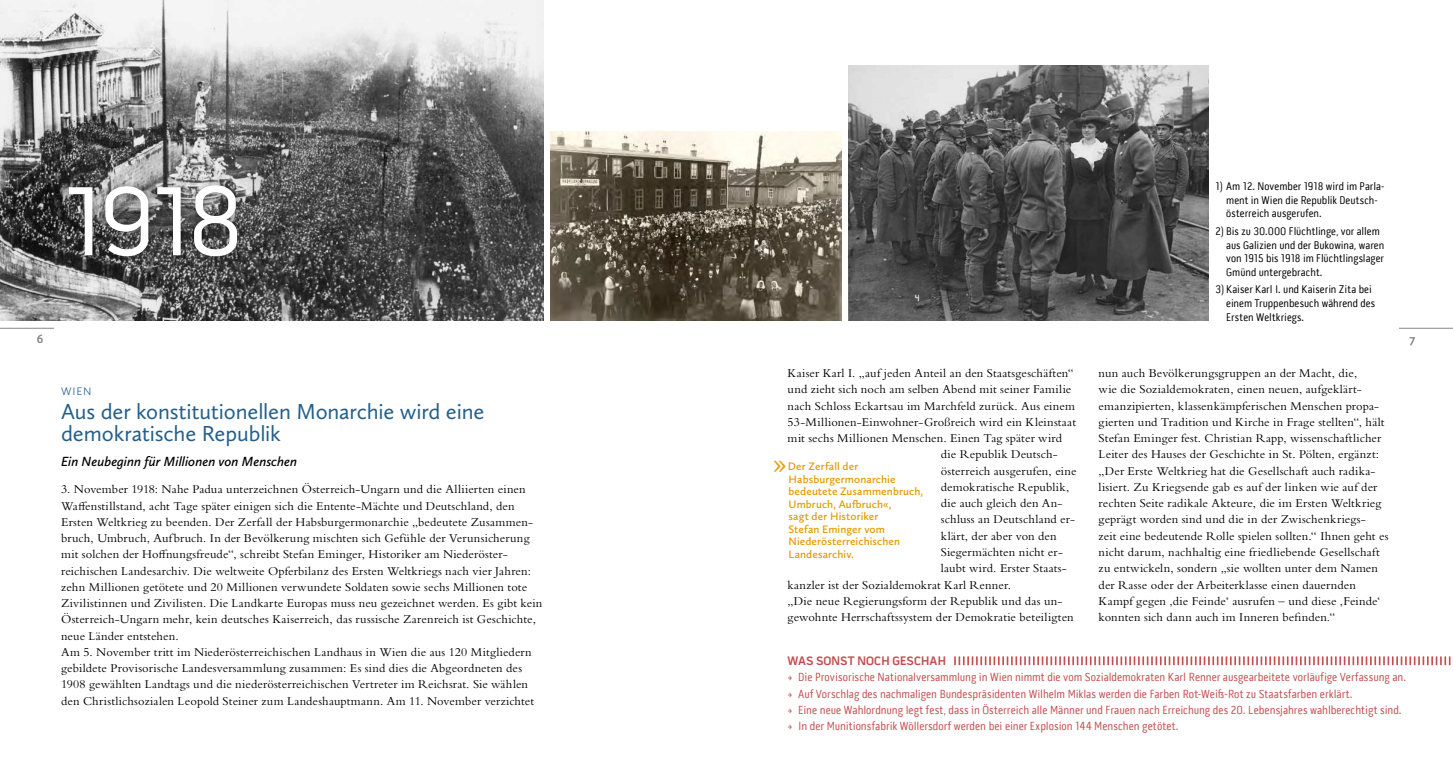
<style>
.page{position:relative;width:1453px;height:780px;background:#fff}
.page>*{position:absolute;margin:0;border:0;box-sizing:border-box;transform-origin:0 0}
.t1{font:100px "Pill Gothic 600 mg";color:#fff}
.t2{font:300 26.62px "Calluna Sans";color:#e49b00}
.t3{font:22.5px/21.2px "Calluna Sans";letter-spacing:-.005em;color:#24608b}
.t4{font:italic 600 13.75px "Calluna Sans";letter-spacing:.005em;color:#000}
.t5{font:12.5px/16.2px "Bembo Std";letter-spacing:.01em;color:#000}
.t6{font:700 12.5px "Pill Gothic 600 mg";letter-spacing:.005em;color:#c44e50}
.t7{font:700 12.5px "Calluna Sans";color:#878787}
.t8{font:11.88px "Pill Gothic 300 mg";color:#c44e50}
.t9{font:11.25px/13.8px "Pill Gothic 300 mg";letter-spacing:.005em;color:#000}
.t10{font:600 11.25px/12.5px "Calluna Sans";letter-spacing:.01em;color:#e49b00}
.t11{font:300 11.25px "Calluna Sans";color:#24608b}
</style>
<div class="page">
<img style="left:0;top:0;width:543px;height:321px">
<img style="left:550px;top:131px;width:292px;height:190px">
<img style="left:849px;top:66px;width:359px;height:255px">
<svg style="left:954px;top:656px;width:497px;height:9px"></svg>
<div style="left:63px;top:179px;width:183px;height:86px;background:#000;opacity:.4"></div>
<hr style="left:0;top:328px;width:54px;height:1px;background:#878787">
<hr style="left:1399px;top:328px;width:54px;height:1px;background:#878787">
<h1 class="t1" style="left:62px;top:162px;width:184px">1918</h1>
<p class="t9" style="left:1226px;top:179px;width:160px;text-indent:-11px">1) Am 12. November 1918 wird im Parla&shy;ment in Wien die Republik Deutsch&shy;österreich ausgerufen.</p>
<p class="t9" style="left:1226px;top:224px;width:160px;text-indent:-11px">2) Bis zu 30.000 Flüchtlinge, vor allem aus Galizien und der Bukowina, waren von 1915 bis 1918 im Flüchtlingslager Gmünd untergebracht.</p>
<p class="t9" style="left:1226px;top:283px;width:150px;text-indent:-11px">3) Kaiser Karl I. und Kaiserin Zita bei einem Truppenbesuch während des<br>Ersten Weltkriegs.</p>
<p class="t7" style="left:37px;top:331px;width:8px">6</p>
<p class="t7" style="left:1409px;top:331px;width:7px">7</p>
<p class="t11" style="left:61px;top:384px;width:32px">WIEN</p>
<h3 class="t3" style="left:61px;top:401px;width:425px">Aus der konstitutionellen Monarchie wird eine demokratische Republik</h3>
<p class="t4" style="left:61px;top:453px;width:238px">Ein Neubeginn für Millionen von Menschen</p>
<p class="t5" style="left:61px;top:481px;width:483px">3. November 1918: Nahe Padua unterzeichnen Österreich-Ungarn und die Alliierten einen Waffenstillstand, acht Tage später einigen sich die Entente-Mächte und Deutschland, den Ersten Weltkrieg zu beenden. Der Zerfall der Habsburgermonarchie „bedeutete Zusammen&shy;bruch, Umbruch, Aufbruch. In der Bevölkerung mischten sich Gefühle der Verunsicherung mit solchen der Hoffnungsfreude“, schreibt Stefan Eminger, Historiker am Niederöster&shy;reichischen Landesarchiv. Die weltweite Opferbilanz des Ersten Weltkriegs nach vier Jahren: zehn Millionen getötete und 20 Millionen verwundete Soldaten sowie sechs Millionen tote Zivilistinnen und Zivilisten. Die Landkarte Europas muss neu gezeichnet werden. Es gibt kein Österreich-Ungarn mehr, kein deutsches Kaiserreich, das russische Zarenreich ist Geschichte, neue Länder entstehen.<br>Am 5. November tritt im Niederösterreichischen Landhaus in Wien die aus 120 Mitgliedern gebildete Provisorische Landesversammlung zusammen: Es sind dies die Abgeordneten des 1908 gewählten Landtags und die niederösterreichischen Vertreter im Reichsrat. Sie wählen den Christlichsozialen Leopold Steiner zum Landeshauptmann. Am 11. November verzichtet</p>
<p class="t5" style="left:787px;top:365px;width:288px">Kaiser Karl I. „auf jeden Anteil an den Staatsgeschäften“</p>
<p class="t5" style="left:787px;top:381px;width:285px">und zieht sich noch am selben Abend mit seiner Familie</p>
<p class="t5" style="left:787px;top:397px;width:289px">nach Schloss Eckartsau im Marchfeld zurück. Aus einem</p>
<p class="t5" style="left:787px;top:413px;width:290px">53-Millionen-Einwohner-Großreich wird ein Kleinstaat</p>
<p class="t5" style="left:787px;top:430px;width:276px">mit sechs Millionen Menschen. Einen Tag später wird</p>
<p class="t5" style="left:941px;top:446px;width:117px">die Republik Deutsch-</p>
<p class="t5" style="left:941px;top:462px;width:137px">österreich ausgerufen, eine</p>
<p class="t5" style="left:941px;top:478px;width:130px">demokratische Republik,</p>
<p class="t5" style="left:941px;top:495px;width:123px">die auch gleich den An-</p>
<p class="t5" style="left:941px;top:511px;width:136px">schluss an Deutschland er-</p>
<p class="t5" style="left:941px;top:527px;width:117px">klärt, der aber von den</p>
<p class="t5" style="left:941px;top:543px;width:124px">Siegermächten nicht er-</p>
<p class="t5" style="left:941px;top:560px;width:127px">laubt wird. Erster Staats-</p>
<p class="t5" style="left:788px;top:576px;width:225px">kanzler ist der Sozialdemokrat Karl Renner.</p>
<p class="t5" style="left:788px;top:592px;width:276px">„Die neue Regierungsform der Republik und das un-</p>
<p class="t5" style="left:788px;top:608px;width:288px">gewohnte Herrschaftssystem der Demokratie beteiligten</p>
<h2 class="t2" style="left:773px;top:448px;width:15px">»</h2>
<p class="t10" style="left:788px;top:460px;width:137px">Der Zerfall der<br>Habsburgermonarchie bedeutete Zusammenbruch,<br>Umbruch, Aufbruch«,<br>sagt der Historiker<br>Stefan Eminger vom<br>Niederösterreichischen<br>Landesarchiv.</p>
<p class="t5" style="left:1098px;top:365px;width:291px">nun auch Bevölkerungsgruppen an der Macht, die,<br>wie die Sozialdemokraten, einen neuen, aufgeklärt&shy;emanzipierten, klassenkämpferischen Menschen propa&shy;gierten und Tradition und Kirche in Frage stellten“, hält Stefan Eminger fest. Christian Rapp, wissenschaftlicher Leiter des Hauses der Geschichte in St. Pölten, ergänzt: „Der Erste Weltkrieg hat die Gesellschaft auch radika&shy;lisiert. Zu Kriegsende gab es auf der linken wie auf der rechten Seite radikale Akteure, die im Ersten Weltkrieg geprägt worden sind und die in der Zwischenkriegs-<br>zeit eine bedeutende Rolle spielen sollten.“ Ihnen geht es nicht darum, nachhaltig eine friedliebende Gesellschaft zu entwickeln, sondern „sie wollten unter dem Namen der Rasse oder der Arbeiterklasse einen dauernden Kampf gegen ‚die Feinde‘ ausrufen – und diese ‚Feinde‘ konnten sich dann auch im Inneren befinden.“</p>
<p class="t6" style="left:788px;top:653px;width:160px">WAS SONST NOCH GESCHAH</p>
<p class="t8" style="left:787px;top:670px;width:620px">→ Die Provisorische Nationalversammlung in Wien nimmt die vom Sozialdemokraten Karl Renner ausgearbeitete vorläufige Verfassung an.</p>
<p class="t8" style="left:787px;top:686px;width:566px">→ Auf Vorschlag des nachmaligen Bundespräsidenten Wilhelm Miklas werden die Farben Rot-Weiß-Rot zu Staatsfarben erklärt.</p>
<p class="t8" style="left:787px;top:702px;width:615px">→ Eine neue Wahlordnung legt fest, dass in Österreich alle Männer und Frauen nach Erreichung des 20. Lebensjahres wahlberechtigt sind.</p>
<p class="t8" style="left:787px;top:719px;width:392px">→ In der Munitionsfabrik Wöllersdorf werden bei einer Explosion 144 Menschen getötet.</p>
</div>
